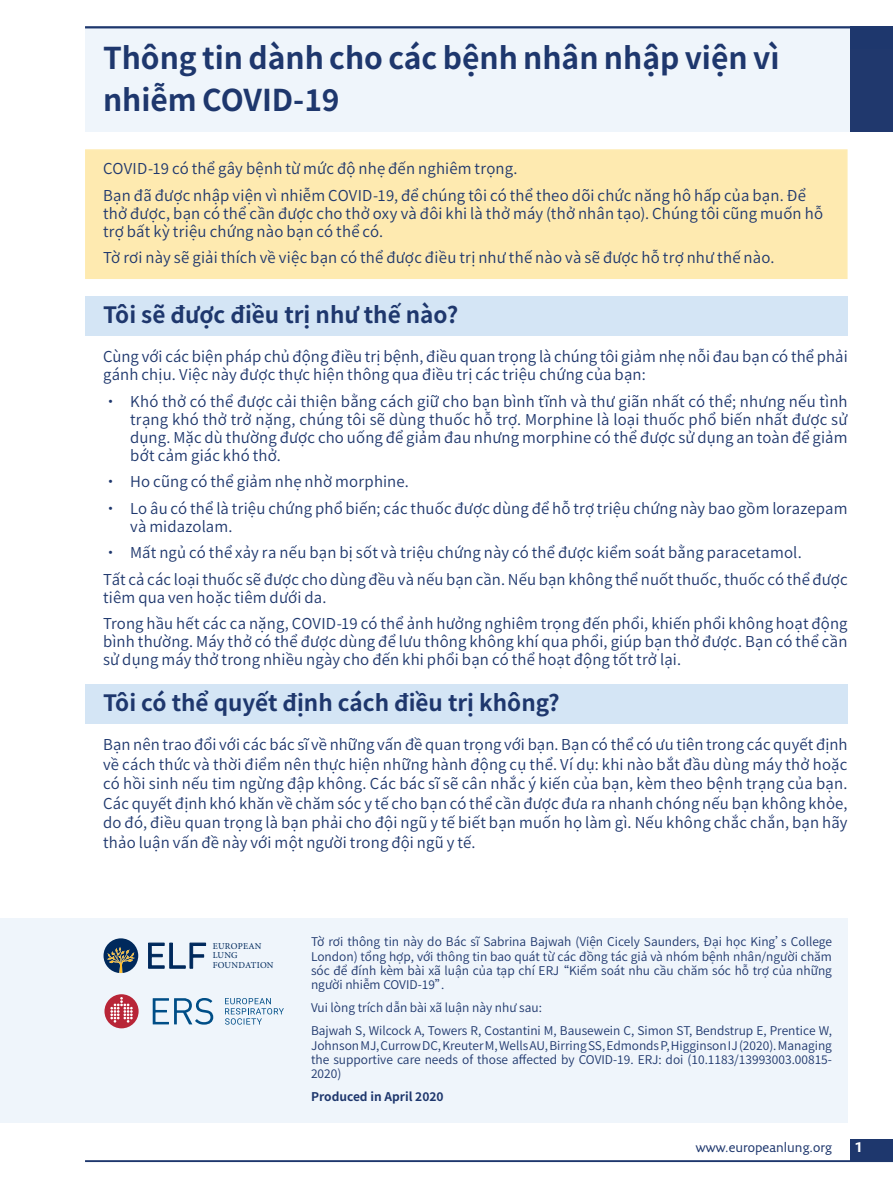
<style>
.page{position:relative;width:893px;height:1191px;background:#fff}
.page>*{position:absolute;margin:0;border:0;box-sizing:border-box;transform-origin:0 0}
.H___Article_title{font:700 30px/42px "Source Han Sans SC";color:#1e376d}
.t1{font:700 22.5px "Source Han Sans SC";color:#1e376d}
.H___B-head{font:15px/18px "Source Han Sans SC";letter-spacing:.01em;color:#1e376d}
.Running_foot_left{font:13.5px "Fresco Sans Pro";color:#1e376d}
.Folio_left{font:700 13.5px "Fresco Sans Pro";color:#fff}
.t2{font:12px/14.4px "Source Han Sans SC";color:#1e376d;text-align:justify}
.t3{font:700 12px "Source Han Sans SC";color:#1e376d}
.t4{font:9px/9.8px "Minion Pro";letter-spacing:.025em;color:#00295c}
</style>
<div class="page">
<div style="left:85px;top:26px;width:808px;height:106px;background:#eff5fb"></div>
<hr style="left:85px;top:26px;width:808px;height:2px;background:#1e376d">
<div style="left:850px;top:26px;width:43px;height:106px;background:#20386d"></div>
<div style="left:0;top:918px;width:848px;height:205px;background:#eff5fb"></div>
<svg style="left:104px;top:994px;width:35px;height:34px"></svg>
<svg style="left:110px;top:997px;width:23px;height:25px"></svg>
<svg style="left:153px;top:998px;width:60px;height:26px"></svg>
<svg style="left:225px;top:998px;width:59px;height:27px"></svg>
<svg style="left:148px;top:942px;width:58px;height:26px"></svg>
<svg style="left:104px;top:938px;width:34px;height:35px"></svg>
<div style="left:850px;top:1138px;width:43px;height:23px;background:#1e376d"></div>
<hr style="left:85px;top:1160px;width:808px;height:2px;background:#1e376d">
<div style="left:85px;top:296px;width:763px;height:39px;background:#d4e5f5"></div>
<div style="left:85px;top:684px;width:763px;height:39px;background:#d4e5f5"></div>
<div style="left:85px;top:149px;width:763px;height:130px;background:#feeab0"></div>
<p class="H___Article_title" style="left:103px;top:37px;width:678px">Thông tin dành cho các bệnh nhân nhập viện vì nhiễm COVID-19</p>
<p class="H___B-head" style="left:103px;top:160px;width:416px">COVID-19 có thể gây bệnh từ mức độ nhẹ đến nghiêm trọng.</p>
<p class="H___B-head" style="left:103px;top:186px;width:721px">Bạn đã được nhập viện vì nhiễm COVID-19, để chúng tôi có thể theo dõi chức năng hô hấp của bạn. Để thở được, bạn có thể cần được cho thở oxy và đôi khi là thở máy (thở nhân tạo). Chúng tôi cũng muốn hỗ trợ bất kỳ triệu chứng nào bạn có thể có.</p>
<p class="H___B-head" style="left:103px;top:249px;width:673px">Tờ rơi này sẽ giải thích về việc bạn có thể được điều trị như thế nào và sẽ được hỗ trợ như thế nào.</p>
<p class="t1" style="left:103px;top:302px;width:357px">Tôi sẽ được điều trị như thế nào?</p>
<p class="H___B-head" style="left:103px;top:348px;width:746px">Cùng với các biện pháp chủ động điều trị bệnh, điều quan trọng là chúng tôi giảm nhẹ nỗi đau bạn có thể phải gánh chịu. Việc này được thực hiện thông qua điều trị các triệu chứng của bạn:</p>
<p class="H___B-head" style="left:130px;top:392px;width:719px;text-align:justify;text-indent:-27px">• Khó thở có thể được cải thiện bằng cách giữ cho bạn bình tĩnh và thư giãn nhất có thể; nhưng nếu tình trạng khó thở trở nặng, chúng tôi sẽ dùng thuốc hỗ trợ. Morphine là loại thuốc phổ biến nhất được sử dụng. Mặc dù thường được cho uống để giảm đau nhưng morphine có thể được sử dụng an toàn để giảm bớt cảm giác khó thở.</p>
<p class="H___B-head" style="left:103px;top:473px;width:307px">• Ho cũng có thể giảm nhẹ nhờ morphine.</p>
<p class="H___B-head" style="left:130px;top:499px;width:719px;text-indent:-27px">• Lo âu có thể là triệu chứng phổ biến; các thuốc được dùng để hỗ trợ triệu chứng này bao gồm lorazepam và midazolam.</p>
<p class="H___B-head" style="left:103px;top:544px;width:700px">• Mất ngủ có thể xảy ra nếu bạn bị sốt và triệu chứng này có thể được kiểm soát bằng paracetamol.</p>
<p class="H___B-head" style="left:103px;top:570px;width:746px">Tất cả các loại thuốc sẽ được cho dùng đều và nếu bạn cần. Nếu bạn không thể nuốt thuốc, thuốc có thể được tiêm qua ven hoặc tiêm dưới da.</p>
<p class="H___B-head" style="left:103px;top:615px;width:746px;text-align:justify">Trong hầu hết các ca nặng, COVID-19 có thể ảnh hưởng nghiêm trọng đến phổi, khiến phổi không hoạt động bình thường. Máy thở có thể được dùng để lưu thông không khí qua phổi, giúp bạn thở được. Bạn có thể cần sử dụng máy thở trong nhiều ngày cho đến khi phổi bạn có thể hoạt động tốt trở lại.</p>
<p class="t1" style="left:103px;top:690px;width:458px">Tôi có thể quyết định cách điều trị không?</p>
<p class="H___B-head" style="left:103px;top:735px;width:746px;line-height:19.5px;text-align:justify">Bạn nên trao đổi với các bác sĩ về những vấn đề quan trọng với bạn. Bạn có thể có ưu tiên trong các quyết định về cách thức và thời điểm nên thực hiện những hành động cụ thể. Ví dụ: khi nào bắt đầu dùng máy thở hoặc có hồi sinh nếu tim ngừng đập không. Các bác sĩ sẽ cân nhắc ý kiến của bạn, kèm theo bệnh trạng của bạn.<br>Các quyết định khó khăn về chăm sóc y tế cho bạn có thể cần được đưa ra nhanh chóng nếu bạn không khỏe, do đó, điều quan trọng là bạn phải cho đội ngũ y tế biết bạn muốn họ làm gì. Nếu không chắc chắn, bạn hãy thảo luận vấn đề này với một người trong đội ngũ y tế.</p>
<p class="t4" style="left:213px;top:941px;width:62px">EUROPEAN<br>LUNG<br>FOUNDATION</p>
<p class="t2" style="left:311px;top:934px;width:522px">Tờ rơi thông tin này do Bác sĩ Sabrina Bajwah (Viện Cicely Saunders, Đại học King’s College London) tổng hợp, với thông tin bao quát từ các đồng tác giả và nhóm bệnh nhân/người chăm sóc để đính kèm bài xã luận của tạp chí ERJ “Kiểm soát nhu cầu chăm sóc hỗ trợ của những người nhiễm COVID-19”.</p>
<p class="t2" style="left:311px;top:1001px;width:232px">Vui lòng trích dẫn bài xã luận này như sau:</p>
<p class="t2" style="left:311px;top:1024px;width:522px">Bajwah S, Wilcock A, Towers R, Costantini M, Bausewein C, Simon ST, Bendstrup E, Prentice W, Johnson MJ, Currow DC, Kreuter M, Wells AU, Birring SS, Edmonds P, Higginson IJ (2020). Managing the supportive care needs of those affected by COVID-19. ERJ: doi (10.1183/13993003.00815- 2020)</p>
<p class="t3" style="left:311px;top:1090px;width:134px">Produced in April 2020</p>
<p class="Running_foot_left" style="left:696px;top:1138px;width:138px">www.europeanlung.org</p>
<p class="Folio_left" style="left:855px;top:1139px;width:10px">1</p>
</div>
